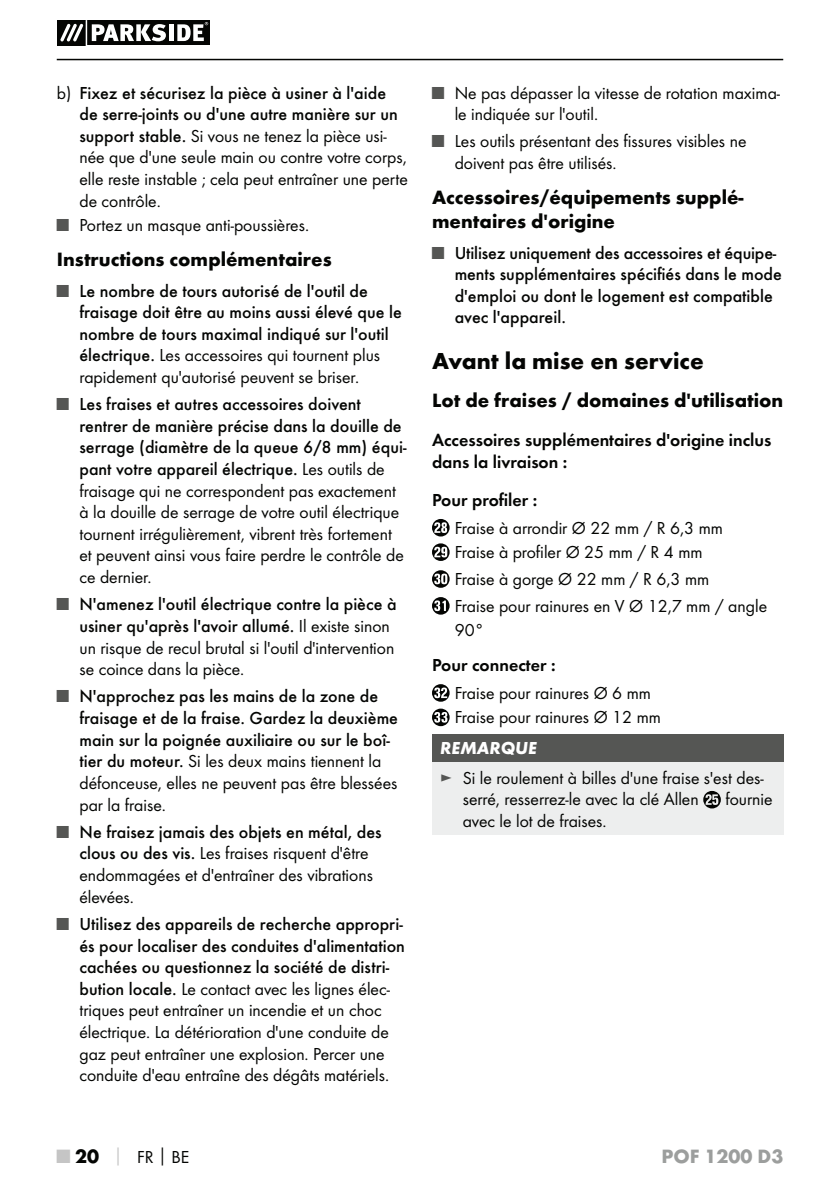
<style>
.page{position:relative;width:840px;height:1191px;background:#fff}
.page>*{position:absolute;margin:0;border:0;box-sizing:border-box;transform-origin:0 0}
.t1{font:700 24px "Futura";color:#040503}
.t2{font:700 20px/24px "Futura";color:#040503}
.t3{font:700 20px "Futura";color:#9c9e9d}
.t4{font:18px/21.6px "Futura Boo";color:#040503}
.t5{font:500 18px/21.6px "Futura";color:#040503}
.t6{font:18px/21.6px "Futura Dem";color:#040503}
.t7{font:italic 700 18px "Futura";color:#fff}
.s1{font-family:"Futura Boo";font-weight:400}
.s2{font-family:"Futura";font-weight:500}
.s3{color:#555654}
.s4{font-family:"Futura Boo";font-weight:400;color:#555654}
.s5{font-family:"Futura";font-weight:700;font-size:20px;color:#c5c5c5}
.s6{font-family:"Futura";font-weight:700;font-size:20px}
.s7{font-family:"Futura";font-weight:700;color:#c5c5c5}
.s8{font-family:"Futura";font-weight:700}
</style>
<div class="page">
<hr style="left:57px;top:59px;width:725px;height:1px;background:#040503">
<svg style="left:57px;top:21px;width:152px;height:24px"></svg>
<svg style="left:432px;top:519px;width:17px;height:17px"></svg>
<svg style="left:432px;top:543px;width:17px;height:18px"></svg>
<svg style="left:432px;top:570px;width:17px;height:18px"></svg>
<svg style="left:432px;top:597px;width:17px;height:17px"></svg>
<svg style="left:432px;top:684px;width:17px;height:17px"></svg>
<svg style="left:432px;top:708px;width:17px;height:18px"></svg>
<div style="left:432px;top:734px;width:350px;height:28px;background:#555654"></div>
<div style="left:432px;top:762px;width:350px;height:73px;background:#edeeee"></div>
<svg style="left:703px;top:791px;width:17px;height:17px"></svg>
<p class="t5" style="left:79px;top:83px;width:319px;text-indent:-23px"><span class="s1">b)</span> Fixez et sécurisez la pièce à usiner à l'aide de serre-joints ou d'une autre manière sur un</p>
<p class="t4" style="left:79px;top:126px;width:329px"><span class="s2">support stable.</span> Si vous ne tenez la pièce usi&shy;née que d'une seule main ou contre votre corps, elle reste instable ; cela peut entraîner une perte de contrôle.</p>
<p class="t4" style="left:57px;top:215px;width:254px"><span class="s3">■</span> Portez un masque anti-poussières.</p>
<p class="t2" style="left:57px;top:249px;width:276px">Instructions complémentaires</p>
<p class="t5" style="left:79px;top:281px;width:324px;text-indent:-23px"><span class="s4">■</span> Le nombre de tours autorisé de l'outil de fraisage doit être au moins aussi élevé que le nombre de tours maximal indiqué sur l'outil</p>
<p class="t4" style="left:79px;top:345px;width:302px"><span class="s2">électrique.</span> Les accessoires qui tournent plus rapidement qu'autorisé peuvent se briser.</p>
<p class="t5" style="left:79px;top:394px;width:328px;text-indent:-23px"><span class="s4">■</span> Les fraises et autres accessoires doivent rentrer de manière précise dans la douille de serrage (diamètre de la queue 6/8 mm) équi&shy;pant votre appareil électrique. <span class="s1">Les outils de</span></p>
<p class="t4" style="left:79px;top:481px;width:326px">fraisage qui ne correspondent pas exactement à la douille de serrage de votre outil électrique tournent irrégulièrement, vibrent très fortement et peuvent ainsi vous faire perdre le contrôle de ce dernier.</p>
<p class="t5" style="left:79px;top:594px;width:318px;text-indent:-23px"><span class="s4">■</span> N'amenez l'outil électrique contre la pièce à usiner qu'après l'avoir allumé. <span class="s1">Il existe sinon</span></p>
<p class="t4" style="left:79px;top:638px;width:316px">un risque de recul brutal si l'outil d'intervention se coince dans la pièce.</p>
<p class="t5" style="left:79px;top:686px;width:320px;text-indent:-23px"><span class="s4">■</span> N'approchez pas les mains de la zone de fraisage et de la fraise. Gardez la deuxième main sur la poignée auxiliaire ou sur le boî-</p>
<p class="t4" style="left:79px;top:751px;width:319px"><span class="s2">tier du moteur.</span> Si les deux mains tiennent la défonceuse, elles ne peuvent pas être blessées par la fraise.</p>
<p class="t5" style="left:57px;top:822px;width:326px"><span class="s4">■</span> Ne fraisez jamais des objets en métal, des</p>
<p class="t4" style="left:79px;top:843px;width:295px"><span class="s2">clous ou des vis.</span> Les fraises risquent d'être endommagées et d'entraîner des vibrations élevées.</p>
<p class="t5" style="left:79px;top:914px;width:327px;text-align:justify;text-indent:-23px"><span class="s4">■</span> Utilisez des appareils de recherche appropri&shy;és pour localiser des conduites d'alimentation cachées ou questionnez la société de distri-</p>
<p class="t4" style="left:79px;top:979px;width:312px"><span class="s2">bution locale.</span> Le contact avec les lignes élec&shy;triques peut entraîner un incendie et un choc électrique. La détérioration d'une conduite de gaz peut entraîner une explosion. Percer une conduite d'eau entraîne des dégâts matériels.</p>
<p class="t4" style="left:454px;top:83px;width:327px;text-indent:-23px"><span class="s3">■</span> Ne pas dépasser la vitesse de rotation maxima&shy;le indiquée sur l'outil.</p>
<p class="t4" style="left:454px;top:132px;width:293px;text-indent:-23px"><span class="s3">■</span> Les outils présentant des fissures visibles ne doivent pas être utilisés.</p>
<p class="t2" style="left:432px;top:187px;width:313px">Accessoires/équipements supplé&shy;mentaires d'origine</p>
<p class="t5" style="left:454px;top:243px;width:328px;text-indent:-23px"><span class="s4">■</span> Utilisez uniquement des accessoires et équipe&shy;ments supplémentaires spécifiés dans le mode d'emploi ou dont le logement est compatible avec l'appareil.</p>
<h1 class="t1" style="left:432px;top:352px;width:273px">Avant la mise en service</h1>
<p class="t2" style="left:432px;top:390px;width:352px">Lot de fraises / domaines d'utilisation</p>
<p class="t6" style="left:432px;top:430px;width:341px">Accessoires supplémentaires d'origine inclus dans la livraison :</p>
<p class="t6" style="left:432px;top:490px;width:107px">Pour profiler :</p>
<p class="t4" style="left:454px;top:516px;width:270px;line-height:24.4px">Fraise à arrondir Ø 22 mm / R 6,3 mm<br>Fraise à profiler Ø 25 mm / R 4 mm</p>
<p class="t4" style="left:454px;top:566px;width:314px;line-height:26.8px">Fraise à gorge Ø 22 mm / R 6,3 mm<br>Fraise pour rainures en V Ø 12,7 mm / angle</p>
<p class="t4" style="left:454px;top:620px;width:31px">90°</p>
<p class="t6" style="left:432px;top:655px;width:125px">Pour connecter :</p>
<p class="t4" style="left:454px;top:681px;width:208px;line-height:24.4px">Fraise pour rainures Ø 6 mm<br>Fraise pour rainures Ø 12 mm</p>
<p class="t7" style="left:440px;top:742px;width:98px">REMARQUE</p>
<p class="t4" style="left:462px;top:768px;width:302px;text-indent:-23px"><span class="s3">►</span> Si le roulement à billes d'une fraise s'est des&shy;serré, resserrez-le avec la clé Allen</p>
<p class="t4" style="left:725px;top:789px;width:49px">fournie</p>
<p class="t4" style="left:462px;top:811px;width:145px">avec le lot de fraises.</p>
<p class="t4" style="left:57px;top:1146px;width:134px"><span class="s5">■</span> <span class="s6">20</span> <span class="s7">│</span> FR<span class="s8">│</span>BE</p>
<p class="t3" style="left:661px;top:1148px;width:123px">POF 1200 D3</p>
</div>
